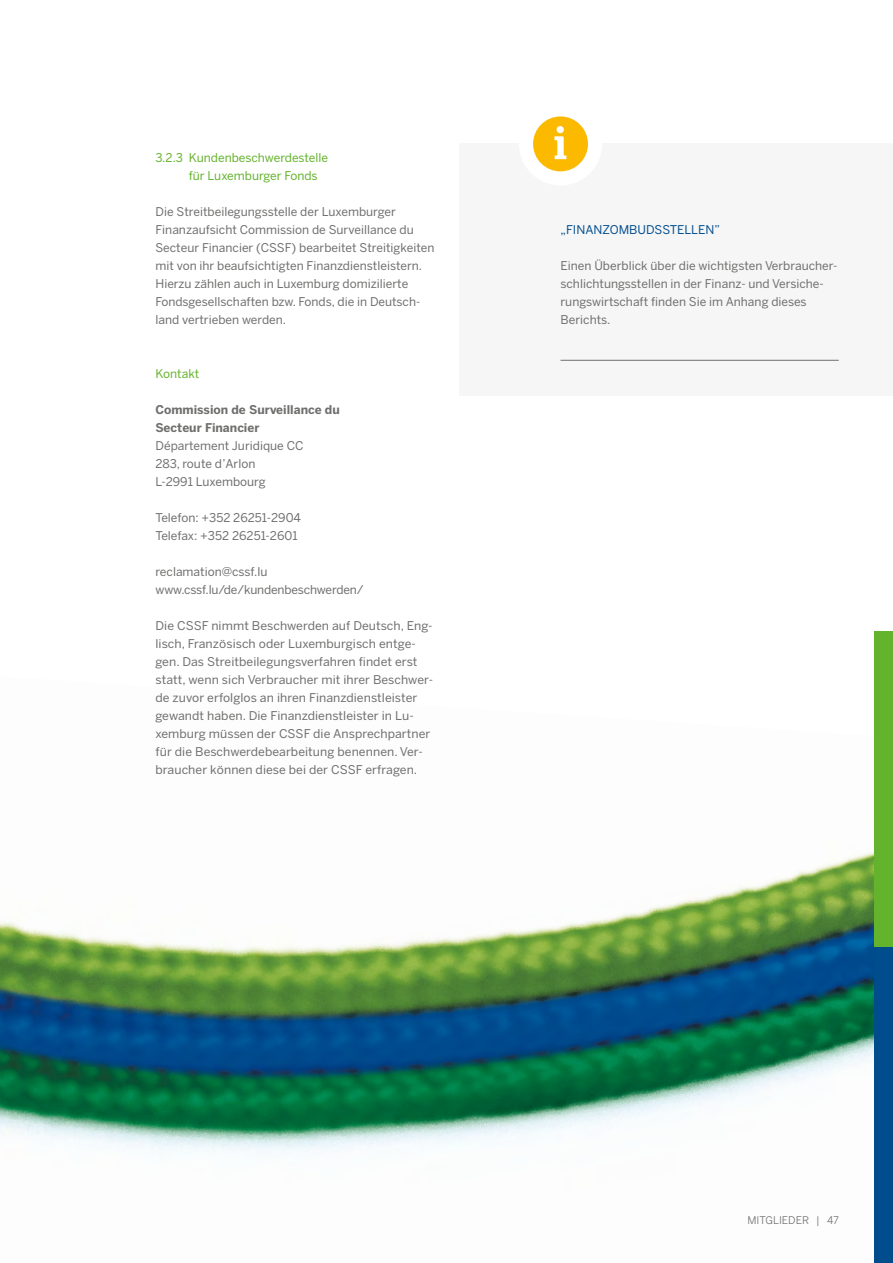
<style>
.page{position:relative;width:893px;height:1263px;background:#fff}
.page>*{position:absolute;margin:0;border:0;box-sizing:border-box;transform-origin:0 0}
.t1{font:12px/18px "Benton Sans";color:#6f6f6e}
.t2{font:12px/18px "Benton Sans";color:#64b32c}
.t3{font:700 12px/18px "Benton Sans";color:#6f6f6e}
.t4{font:12px "Benton Sans";color:#004d8e}
.t5{font:10.5px "Benton Sans";color:#6f6f6e}
</style>
<div class="page">
<img style="left:0;top:676px;width:875px;height:587px">
<div style="left:875px;top:631px;width:18px;height:632px;background:#004d8e"></div>
<div style="left:875px;top:631px;width:18px;height:316px;background:#64b32c"></div>
<div style="left:459px;top:144px;width:434px;height:252px;background:#f6f6f6"></div>
<hr style="left:560px;top:360px;width:279px;height:1px;background:#6f6f6e">
<div style="left:519px;top:102px;width:83px;height:84px;background:#fff;border-radius:50%"></div>
<div style="left:533px;top:116px;width:55px;height:55px;background:#fbba00;border-radius:50%"></div>
<svg style="left:554px;top:136px;width:12px;height:23px"></svg>
<div style="left:557px;top:126px;width:7px;height:7px;background:#fff;border-radius:50%"></div>
<p class="t2" style="left:189px;top:148px;width:141px;text-indent:-33px">3.2.3 Kundenbeschwerdestelle für Luxemburger Fonds</p>
<p class="t1" style="left:155px;top:202px;width:280px">Die Streitbeilegungsstelle der Luxemburger Finanzaufsicht Commission de Surveillance du Secteur Financier (CSSF) bearbeitet Streitigkeiten mit von ihr beaufsichtigten Finanzdienstleistern.<br>Hierzu zählen auch in Luxemburg domizilierte Fondsgesellschaften bzw. Fonds, die in Deutsch&shy;land vertrieben werden.</p>
<p class="t2" style="left:155px;top:364px;width:45px">Kontakt</p>
<p class="t3" style="left:155px;top:400px;width:186px">Commission de Surveillance du<br>Secteur Financier</p>
<p class="t1" style="left:155px;top:436px;width:150px">Département Juridique CC<br>283, route d’Arlon<br>L-2991 Luxembourg</p>
<p class="t1" style="left:155px;top:508px;width:147px">Telefon: +352 26251-2904<br>Telefax: +352 26251-2601</p>
<p class="t1" style="left:155px;top:562px;width:210px">reclamation@cssf.lu www.cssf.lu/de/kundenbeschwerden/</p>
<p class="t1" style="left:155px;top:616px;width:279px">Die CSSF nimmt Beschwerden auf Deutsch, Eng&shy;lisch, Französisch oder Luxemburgisch entge&shy;gen. Das Streitbeilegungsverfahren findet erst statt, wenn sich Verbraucher mit ihrer Beschwer&shy;de zuvor erfolglos an ihren Finanzdienstleister gewandt haben. Die Finanzdienstleister in Lu&shy;xemburg müssen der CSSF die Ansprechpartner für die Beschwerdebearbeitung benennen. Ver&shy;braucher können diese bei der CSSF erfragen.</p>
<p class="t4" style="left:560px;top:223px;width:161px">„FINANZOMBUDSSTELLEN”</p>
<p class="t1" style="left:560px;top:256px;width:279px">Einen Überblick über die wichtigsten Verbraucher&shy;schlichtungsstellen in der Finanz- und Versiche&shy;rungswirtschaft finden Sie im Anhang dieses Berichts.</p>
<p class="t5" style="left:747px;top:1214px;width:93px">MITGLIEDER | 47</p>
</div>
